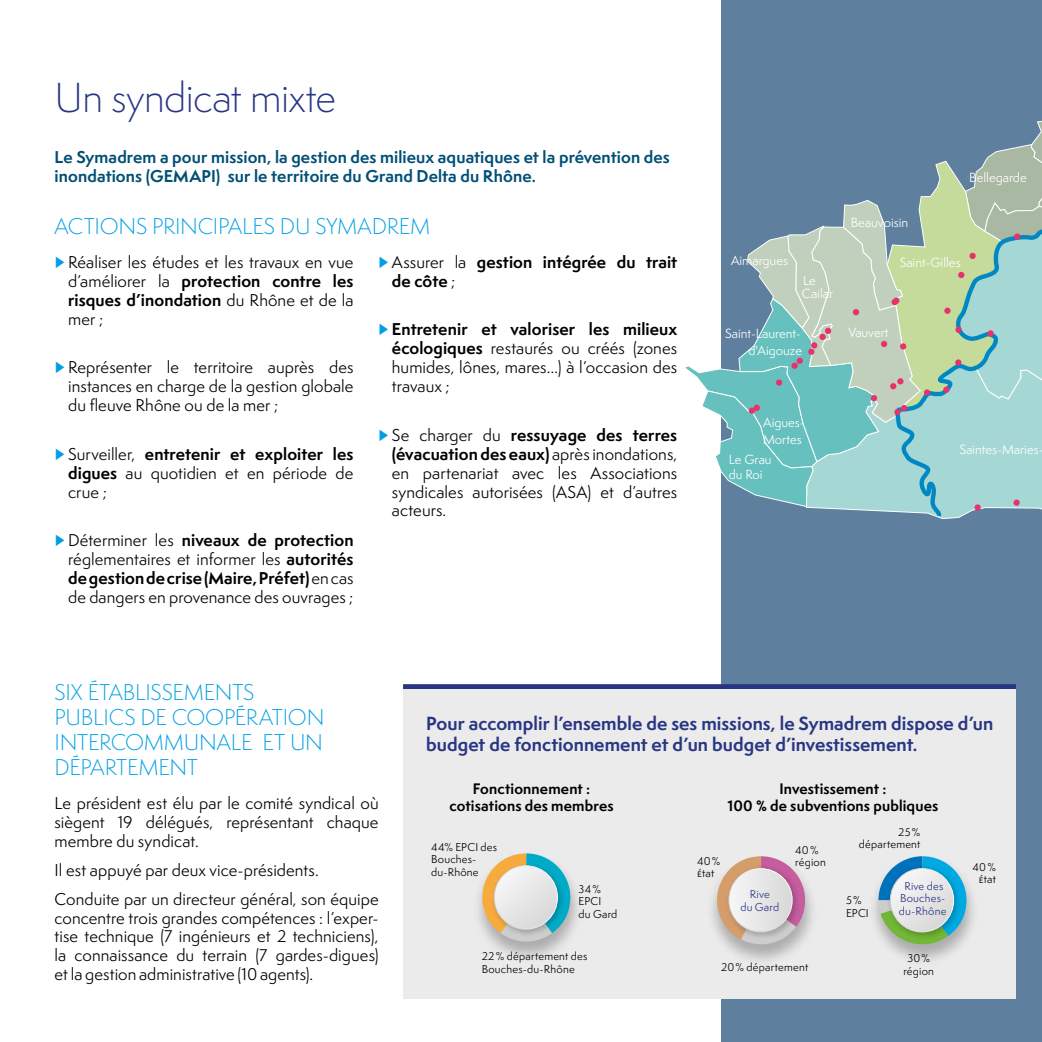
<style>
.page{position:relative;width:1042px;height:1042px;background:#fff}
.page>*{position:absolute;margin:0;border:0;box-sizing:border-box;transform-origin:0 0}
.t1{font:300 38.5px "Semplicita Pro";letter-spacing:-.015em;color:#283583}
.t2{font:300 21px/25.2px "Semplicita Pro";letter-spacing:-.015em;color:#009fe3}
.t3{font:700 17.5px/21px "Semplicita Pro";letter-spacing:.005em;color:#283583}
.t4{font:15.75px/18.9px "Semplicita Pro";letter-spacing:.005em;color:#000;text-align:justify}
.t5{font:700 15.75px/18.9px "Semplicita Pro";letter-spacing:.01em;color:#004f76}
.t6{font:700 15.75px/18.9px "Semplicita Pro";letter-spacing:.005em;color:#000}
.t7{font:700 14px/16.8px "Semplicita Pro";letter-spacing:.01em;color:#000;text-align:center}
.t8{font:12.25px/13px "Semplicita Pro";color:#fff}
.t9{font:10.5px/12.6px "Semplicita Pro";letter-spacing:.02em;color:#000}
.t10{font:10.5px/12.6px "Semplicita Pro";letter-spacing:.02em;color:#283583;text-align:center}
.s1{color:#009fe3}
.s2{font-weight:700}
.s3{font-weight:400;color:#009fe3}
.s4{font-weight:400}
</style>
<div class="page">
<div style="left:722px;top:0;width:320px;height:1042px;background:#5f7f9f"></div>
<svg style="left:685px;top:87px;width:357px;height:552px"></svg>
<div style="left:924px;top:389px;width:6px;height:7px;background:#e8326e;border-radius:50%"></div>
<div style="left:943px;top:386px;width:6px;height:7px;background:#e8326e;border-radius:50%"></div>
<div style="left:403px;top:690px;width:613px;height:309px;background:#ebebeb"></div>
<img style="left:494px;top:881px;width:84px;height:77px">
<svg style="left:478px;top:853px;width:92px;height:91px"></svg>
<img style="left:489px;top:860px;width:79px;height:79px">
<div style="left:494px;top:866px;width:63px;height:63px;background:linear-gradient(to right,#f0efef,#dfdedf);border-radius:32px"></div>
<div style="left:494px;top:865px;width:64px;height:64px;border:1px solid #fff;border-radius:50%"></div>
<img style="left:874px;top:884px;width:100px;height:77px">
<svg style="left:878px;top:856px;width:88px;height:94px"></svg>
<img style="left:885px;top:864px;width:79px;height:79px">
<div style="left:890px;top:868px;width:63px;height:64px;background:linear-gradient(to right,#ecedee,#e1e0e0);border-radius:32px"></div>
<div style="left:890px;top:868px;width:64px;height:64px;border:1px solid #fff;border-radius:50%"></div>
<svg style="left:711px;top:856px;width:94px;height:93px"></svg>
<h1 class="t1" style="left:55px;top:71px;width:283px">Un syndicat mixte</h1>
<p class="t5" style="left:55px;top:147px;width:617px">Le Symadrem a pour mission, la gestion des milieux aquatiques et la prévention des inondations (GEMAPI) sur le territoire du Grand Delta du Rhône.</p>
<h2 class="t2" style="left:55px;top:213px;width:377px">ACTIONS PRINCIPALES DU SYMADREM</h2>
<p class="t4" style="left:68px;top:252px;width:287px;text-indent:-14px"><span class="s1">►</span> Réaliser les études et les travaux en vue d’améliorer la <span class="s2">protection contre les risques d’inondation</span> du Rhône et de la mer ;</p>
<p class="t4" style="left:68px;top:358px;width:287px;text-indent:-14px"><span class="s1">►</span> Représenter le territoire auprès des instances en charge de la gestion globale du fleuve Rhône ou de la mer ;</p>
<p class="t4" style="left:68px;top:444px;width:287px;text-indent:-14px"><span class="s1">►</span> Surveiller, <span class="s2">entretenir et exploiter les digues</span> au quotidien et en période de crue ;</p>
<p class="t4" style="left:68px;top:530px;width:287px;text-indent:-14px"><span class="s1">►</span> Déterminer les <span class="s2">niveaux de protection </span>réglementaires et informer les <span class="s2">autorités de gestion de crise (Maire, Préfet)</span> en cas de dangers en provenance des ouvrages ;</p>
<p class="t6" style="left:392px;top:252px;width:287px;text-indent:-14px"><span class="s3">►</span> <span class="s4">Assurer la</span> gestion intégrée du trait de côte <span class="s4">;</span></p>
<p class="t4" style="left:392px;top:320px;width:287px;text-indent:-14px"><span class="s1">►</span> <span class="s2">Entretenir et valoriser les milieux écologiques</span> restaurés ou créés (zones humides, lônes, mares…) à l’occasion des travaux ;</p>
<p class="t4" style="left:392px;top:425px;width:287px;text-indent:-14px"><span class="s1">►</span> Se charger du <span class="s2">ressuyage des terres (évacuation des eaux)</span> après inondations, en partenariat avec les Associations syndicales autorisées (ASA) et d’autres acteurs.</p>
<p class="t8" style="left:731px;top:254px;width:58px">Aimargues</p>
<p class="t8" style="left:802px;top:273px;width:33px">Le<br>Cailar</p>
<p class="t8" style="left:725px;top:324px;width:78px;line-height:17.8px;text-align:right">Saint-Laurent&shy;d'Aigouze</p>
<p class="t8" style="left:969px;top:171px;width:59px">Bellegarde</p>
<p class="t8" style="left:851px;top:216px;width:59px">Beauvoisin</p>
<p class="t8" style="left:899px;top:256px;width:62px">Saint-Gilles</p>
<p class="t8" style="left:848px;top:326px;width:42px">Vauvert</p>
<p class="t8" style="left:763px;top:413px;width:43px;line-height:17.7px">Aigues-<br>Mortes</p>
<p class="t8" style="left:729px;top:452px;width:44px;line-height:14.7px">Le Grau du Roi</p>
<p class="t8" style="left:959px;top:442px;width:86px">Saintes-Maries-</p>
<h2 class="t2" style="left:55px;top:679px;width:271px">SIX ÉTABLISSEMENTS<br>PUBLICS DE COOPÉRATION<br>INTERCOMMUNALE ET UN<br>DÉPARTEMENT</h2>
<p class="t4" style="left:55px;top:793px;width:326px">Le président est élu par le comité syndical où siègent 19 délégués, représentant chaque membre du syndicat.</p>
<p class="t4" style="left:55px;top:855px;width:326px;line-height:28.9px">Il est appuyé par deux vice-présidents.<br>Conduite par un directeur général, son équipe</p>
<p class="t4" style="left:55px;top:908px;width:326px">concentre trois grandes compétences : l’exper&shy;tise technique (7 ingénieurs et 2 techniciens), la connaissance du terrain (7 gardes-digues) et la gestion administrative (10 agents).</p>
<p class="t3" style="left:426px;top:712px;width:569px">Pour accomplir l’ensemble de ses missions, le Symadrem dispose d’un budget de fonctionnement et d’un budget d’investissement.</p>
<p class="t7" style="left:449px;top:780px;width:166px">Fonctionnement : cotisations des membres</p>
<p class="t7" style="left:727px;top:780px;width:212px">Investissement :<br>100 % de subventions publiques</p>
<p class="t9" style="left:431px;top:840px;width:68px">44% EPCI des<br>Bouches&shy;du-Rhône</p>
<p class="t9" style="left:578px;top:882px;width:40px">34%<br>EPCI<br>du Gard</p>
<p class="t9" style="left:859px;top:825px;width:63px;text-align:right">25% département</p>
<p class="t9" style="left:795px;top:843px;width:32px">40% région</p>
<p class="t9" style="left:697px;top:854px;width:25px">40%<br>État</p>
<p class="t9" style="left:972px;top:860px;width:25px;text-align:center">40%<br>État</p>
<p class="t10" style="left:899px;top:879px;width:49px">Rive des<br>Bouches&shy;du-Rhône</p>
<p class="t10" style="left:740px;top:887px;width:40px">Rive<br>du Gard</p>
<p class="t9" style="left:846px;top:893px;width:24px">5%<br>EPCI</p>
<p class="t9" style="left:482px;top:949px;width:107px">22% département des<br>Bouches-du-Rhône</p>
<p class="t9" style="left:721px;top:960px;width:88px">20% département</p>
<p class="t9" style="left:903px;top:952px;width:32px;text-align:center">30% région</p>
</div>
